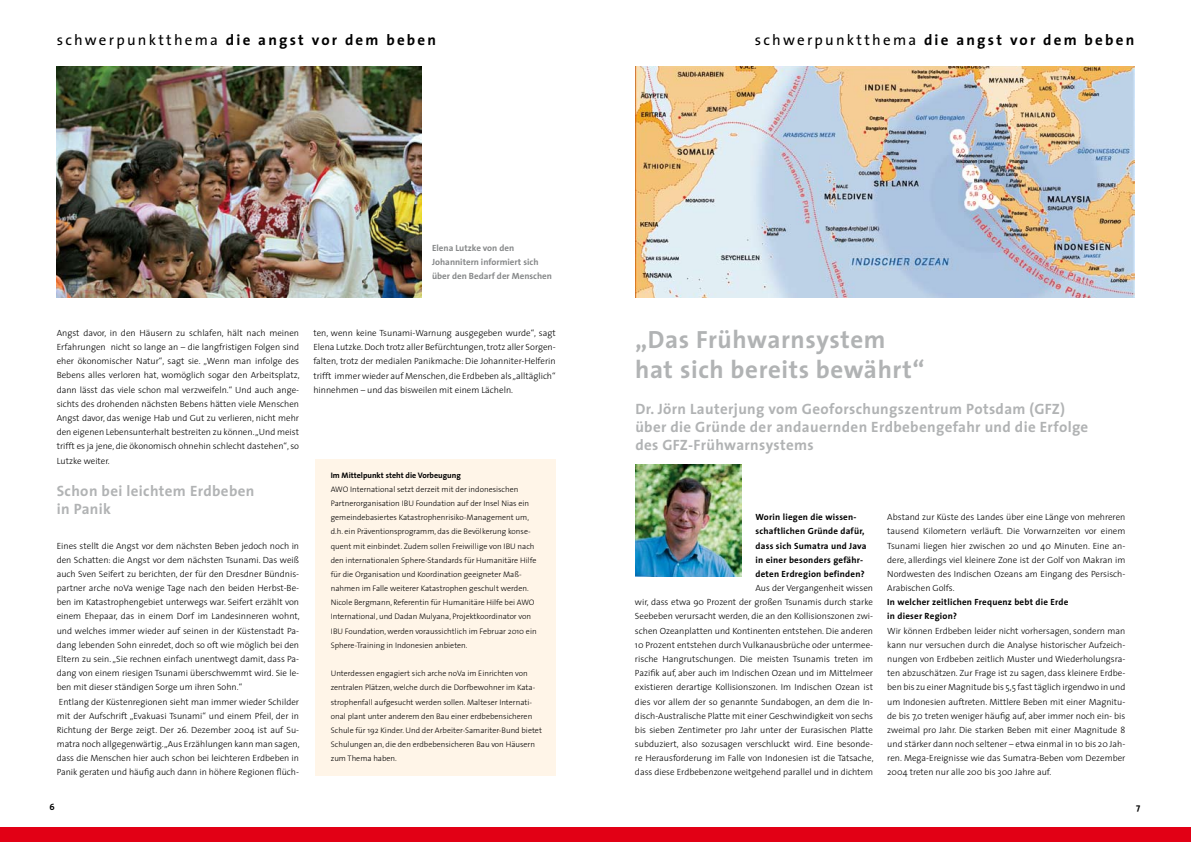
<style>
.page{position:relative;width:1191px;height:842px;background:#fff}
.page>*{position:absolute;margin:0;border:0;box-sizing:border-box;transform-origin:0 0}
.t1{font:700 25px/30px "The Sans";letter-spacing:.025em;color:#b1b3b4}
.t2{font:700 15px/18px "The Sans";letter-spacing:.025em;color:#b1b3b4}
.t3{font:700 15px "The Sans";letter-spacing:.15em;color:#000}
.t4{font:300 9px/14.2px "The Sans";color:#000;text-align:justify}
.t5{font:700 9px "The Sans";letter-spacing:.025em;color:#000}
.t6{font:700 9px/14.2px "The Sans";color:#868889}
.t7{font:300 8px/14.2px "The Sans";color:#000}
.s1{font-weight:400}
.s2{font-weight:700}
</style>
<div class="page">
<div style="left:0;top:828px;width:595px;height:14px;background:#e20015"></div>
<div style="left:595px;top:828px;width:596px;height:14px;background:#e20015"></div>
<div style="left:315px;top:459px;width:241px;height:316px;background:#fff5e8"></div>
<img style="left:57px;top:67px;width:364px;height:230px">
<img style="left:635px;top:67px;width:499px;height:230px">
<img style="left:635px;top:464px;width:106px;height:113px">
<p class="t3" style="left:57px;top:28px;width:381px"><span class="s1">schwerpunktthema</span> die angst vor dem beben</p>
<p class="t6" style="left:432px;top:240px;width:121px">Elena Lutzke von den<br>Johannitern informiert sich über den Bedarf der Menschen</p>
<p class="t4" style="left:57px;top:325px;width:244px">Angst davor, in den Häusern zu schlafen, hält nach meinen Erfahrungen nicht so lange an – die langfristigen Folgen sind eher ökonomischer Natur“, sagt sie. „Wenn man infolge des Bebens alles verloren hat, womöglich sogar den Arbeitsplatz, dann lässt das viele schon mal verzweifeln.“ Und auch ange&shy;sichts des drohenden nächsten Bebens hätten viele Menschen Angst davor, das wenige Hab und Gut zu verlieren, nicht mehr den eigenen Lebensunterhalt bestreiten zu können. „Und meist trifft es ja jene, die ökonomisch ohnehin schlecht dastehen“, so Lutzke weiter.</p>
<p class="t2" style="left:57px;top:481px;width:199px">Schon bei leichtem Erdbeben in Panik</p>
<p class="t4" style="left:57px;top:538px;width:244px;text-align:left">Eines stellt die Angst vor dem nächsten Beben jedoch noch in den Schatten: die Angst vor dem nächsten Tsunami. Das weiß auch Sven Seifert zu berichten, der für den Dresdner Bündnis&shy;partner arche noVa wenige Tage nach den beiden Herbst-Be&shy;ben im Katastrophengebiet unterwegs war. Seifert erzählt von einem Ehepaar, das in einem Dorf im Landesinneren wohnt, und welches immer wieder auf seinen in der Küstenstadt Pa&shy;dang lebenden Sohn einredet, doch so oft wie möglich bei den Eltern zu sein. „Sie rechnen einfach unentwegt damit, dass Pa&shy;dang von einem riesigen Tsunami überschwemmt wird. Sie le&shy;ben mit dieser ständigen Sorge um ihren Sohn.“<br>Entlang der Küstenregionen sieht man immer wieder Schilder mit der Aufschrift „Evakuasi Tsunami“ und einem Pfeil, der in Richtung der Berge zeigt. Der 26. Dezember 2004 ist auf Su&shy;matra noch allgegenwärtig. „Aus Erzählungen kann man sagen, dass die Menschen hier auch schon bei leichteren Erdbeben in Panik geraten und häufig auch dann in höhere Regionen flüch-</p>
<p class="t4" style="left:313px;top:326px;width:244px">ten, wenn keine Tsunami-Warnung ausgegeben wurde“, sagt Elena Lutzke. Doch trotz aller Befürchtungen, trotz aller Sorgen&shy;falten, trotz der medialen Panikmache: Die Johanniter-Helferin trifft immer wieder auf Menschen, die Erdbeben als „alltäglich“ hinnehmen – und das bisweilen mit einem Lächeln.</p>
<p class="t7" style="left:331px;top:468px;width:207px"><span class="s2">Im Mittelpunkt steht die Vorbeugung<br></span>AWO International setzt derzeit mit der indonesischen Partnerorganisation IBU Foundation auf der Insel Nias ein gemeindebasiertes Katastrophenrisiko-Management um, d.h. ein Präventionsprogramm, das die Bevölkerung konse&shy;quent mit einbindet. Zudem sollen Freiwillige von IBU nach den internationalen Sphere-Standards für Humanitäre Hilfe für die Organisation und Koordination geeigneter Maß&shy;nahmen im Falle weiterer Katastrophen geschult werden.<br>Nicole Bergmann, Referentin für Humanitäre Hilfe bei AWO International, und Dadan Mulyana, Projektkoordinator von IBU Foundation, werden voraussichtlich im Februar 2010 ein Sphere-Training in Indonesien anbieten.</p>
<p class="t7" style="left:331px;top:666px;width:213px">Unterdessen engagiert sich arche noVa im Einrichten von zentralen Plätzen, welche durch die Dorfbewohner im Kata&shy;strophenfall aufgesucht werden sollen. Malteser Internati&shy;onal plant unter anderem den Bau einer erdbebensicheren Schule für 192 Kinder. Und der Arbeiter-Samariter-Bund bietet Schulungen an, die den erdbebensicheren Bau von Häusern zum Thema haben.</p>
<p class="t3" style="left:755px;top:28px;width:381px"><span class="s1">schwerpunktthema</span> die angst vor dem beben</p>
<p class="t1" style="left:635px;top:324px;width:291px">„Das Frühwarnsystem hat sich bereits bewährt“</p>
<p class="t2" style="left:635px;top:399px;width:454px">Dr. Jörn Lauterjung vom Geoforschungszentrum Potsdam (GFZ) über die Gründe der andauernden Erdbebengefahr und die Erfolge des GFZ-Frühwarnsystems</p>
<p class="t5" style="left:755px;top:510px;width:102px">Worin liegen die wissen-</p>
<p class="t5" style="left:755px;top:524px;width:111px">schaftlichen Gründe dafür,</p>
<p class="t5" style="left:755px;top:538px;width:112px">dass sich Sumatra und Java</p>
<p class="t5" style="left:755px;top:552px;width:109px">in einer besonders gefähr-</p>
<p class="t5" style="left:755px;top:566px;width:111px">deten Erdregion befinden?</p>
<p class="t4" style="left:755px;top:581px;width:119px">Aus der Vergangenheit wissen</p>
<p class="t4" style="left:635px;top:595px;width:240px">wir, dass etwa 90 Prozent der großen Tsunamis durch starke</p>
<p class="t4" style="left:635px;top:609px;width:240px">Seebeben verursacht werden, die an den Kollisionszonen zwi-</p>
<p class="t4" style="left:635px;top:623px;width:240px">schen Ozeanplatten und Kontinenten entstehen. Die anderen</p>
<p class="t4" style="left:635px;top:637px;width:240px">10 Prozent entstehen durch Vulkanausbrüche oder untermee-</p>
<p class="t4" style="left:635px;top:651px;width:240px">rische Hangrutschungen. Die meisten Tsunamis treten im</p>
<p class="t4" style="left:635px;top:666px;width:240px">Pazifik auf, aber auch im Indischen Ozean und im Mittelmeer</p>
<p class="t4" style="left:635px;top:680px;width:239px">existieren derartige Kollisionszonen. Im Indischen Ozean ist</p>
<p class="t4" style="left:635px;top:694px;width:240px">dies vor allem der so genannte Sundabogen, an dem die In-</p>
<p class="t4" style="left:635px;top:708px;width:240px">disch-Australische Platte mit einer Geschwindigkeit von sechs</p>
<p class="t4" style="left:635px;top:722px;width:240px">bis sieben Zentimeter pro Jahr unter der Eurasischen Platte</p>
<p class="t4" style="left:635px;top:737px;width:240px">subduziert, also sozusagen verschluckt wird. Eine besonde-</p>
<p class="t4" style="left:635px;top:751px;width:240px">re Herausforderung im Falle von Indonesien ist die Tatsache,</p>
<p class="t4" style="left:635px;top:765px;width:240px">dass diese Erdbebenzone weitgehend parallel und in dichtem</p>
<p class="t4" style="left:887px;top:510px;width:240px;text-align:left">Abstand zur Küste des Landes über eine Länge von mehreren tausend Kilometern verläuft. Die Vorwarnzeiten vor einem Tsunami liegen hier zwischen 20 und 40 Minuten. Eine an&shy;dere, allerdings viel kleinere Zone ist der Golf von Makran im Nordwesten des Indischen Ozeans am Eingang des Persisch-Arabischen Golfs.<br><span class="s2">In welcher zeitlichen Frequenz bebt die Erde<br>in dieser Region?<br></span>Wir können Erdbeben leider nicht vorhersagen, sondern man kann nur versuchen durch die Analyse historischer Aufzeich&shy;nungen von Erdbeben zeitlich Muster und Wiederholungsra&shy;ten abzuschätzen. Zur Frage ist zu sagen, dass kleinere Erdbe&shy;ben bis zu einer Magnitude bis 5,5 fast täglich irgendwo in und um Indonesien auftreten. Mittlere Beben mit einer Magnitu&shy;de bis 7,0 treten weniger häufig auf, aber immer noch ein- bis zweimal pro Jahr. Die starken Beben mit einer Magnitude 8 und stärker dann noch seltener – etwa einmal in 10 bis 20 Jah&shy;ren. Mega-Ereignisse wie das Sumatra-Beben vom Dezember 2004 treten nur alle 200 bis 300 Jahre auf.</p>
<p class="t5" style="left:50px;top:800px;width:7px">6</p>
<p class="t5" style="left:1136px;top:800px;width:6px">7</p>
</div>
